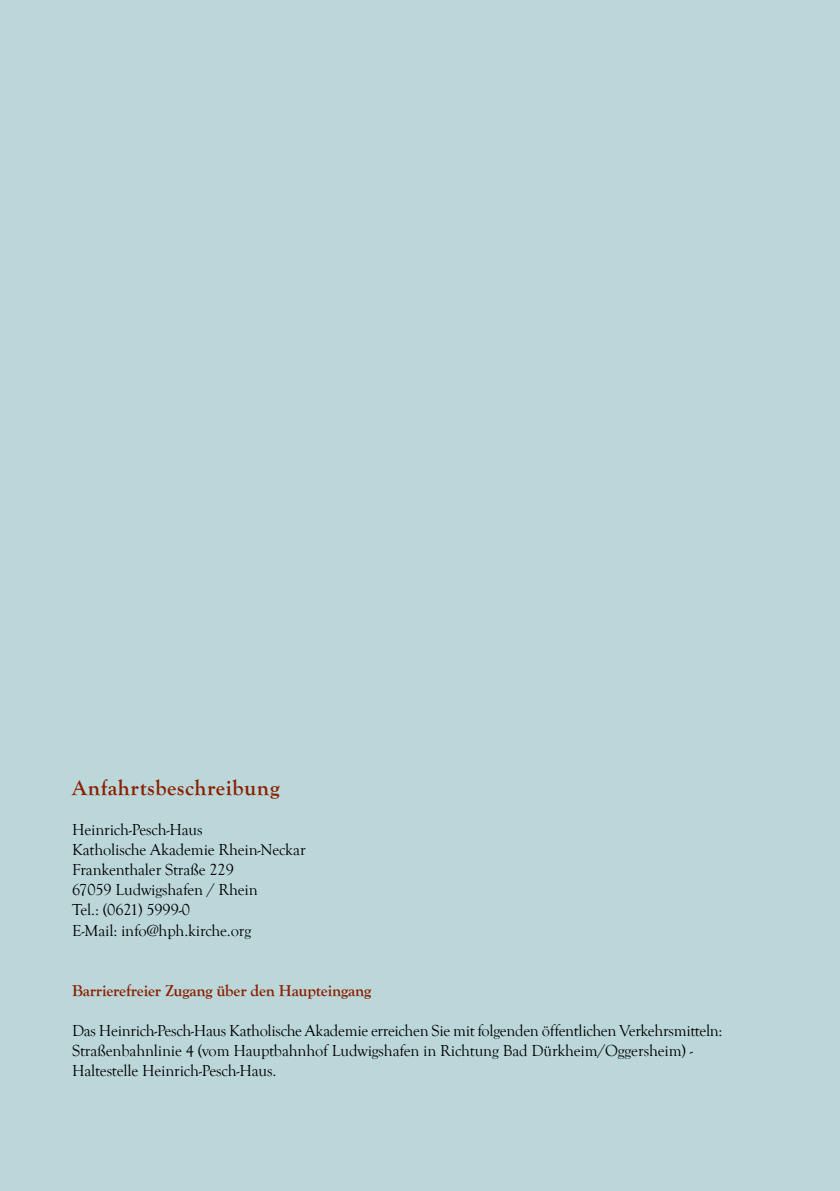
<style>
.page{position:relative;width:840px;height:1191px;background:#fff}
.page>*{position:absolute;margin:0;border:0;box-sizing:border-box;transform-origin:0 0}
.t1{font:700 22px "Goudy Old Style T";letter-spacing:.025em;color:#892000}
.t2{font:16.4px/20px "Goudy Old Style T";letter-spacing:-.01em;color:#000}
.t3{font:700 16.4px "Goudy Old Style T";letter-spacing:-.01em;color:#892000}
</style>
<div class="page">
<div style="left:0;top:0;width:839px;height:1191px;background:#bcd7da"></div>
<h1 class="t1" style="left:72px;top:776px;width:209px">Anfahrtsbeschreibung</h1>
<p class="t2" style="left:72px;top:820px;width:235px">Heinrich-Pesch-Haus<br>Katholische Akademie Rhein-Neckar<br>Frankenthaler Straße 229<br>67059 Ludwigshafen / Rhein<br>Tel.: (0621) 5999-0<br>E-Mail: info@hph.kirche.org</p>
<p class="t3" style="left:72px;top:981px;width:300px">Barrierefreier Zugang über den Haupteingang</p>
<p class="t2" style="left:72px;top:1020px;width:651px">Das Heinrich-Pesch-Haus Katholische Akademie erreichen Sie mit folgenden öffentlichen Verkehrsmitteln:<br>Straßenbahnlinie 4 (vom Hauptbahnhof Ludwigshafen in Richtung Bad Dürkheim/Oggersheim) -<br>Haltestelle Heinrich-Pesch-Haus.</p>
</div>
